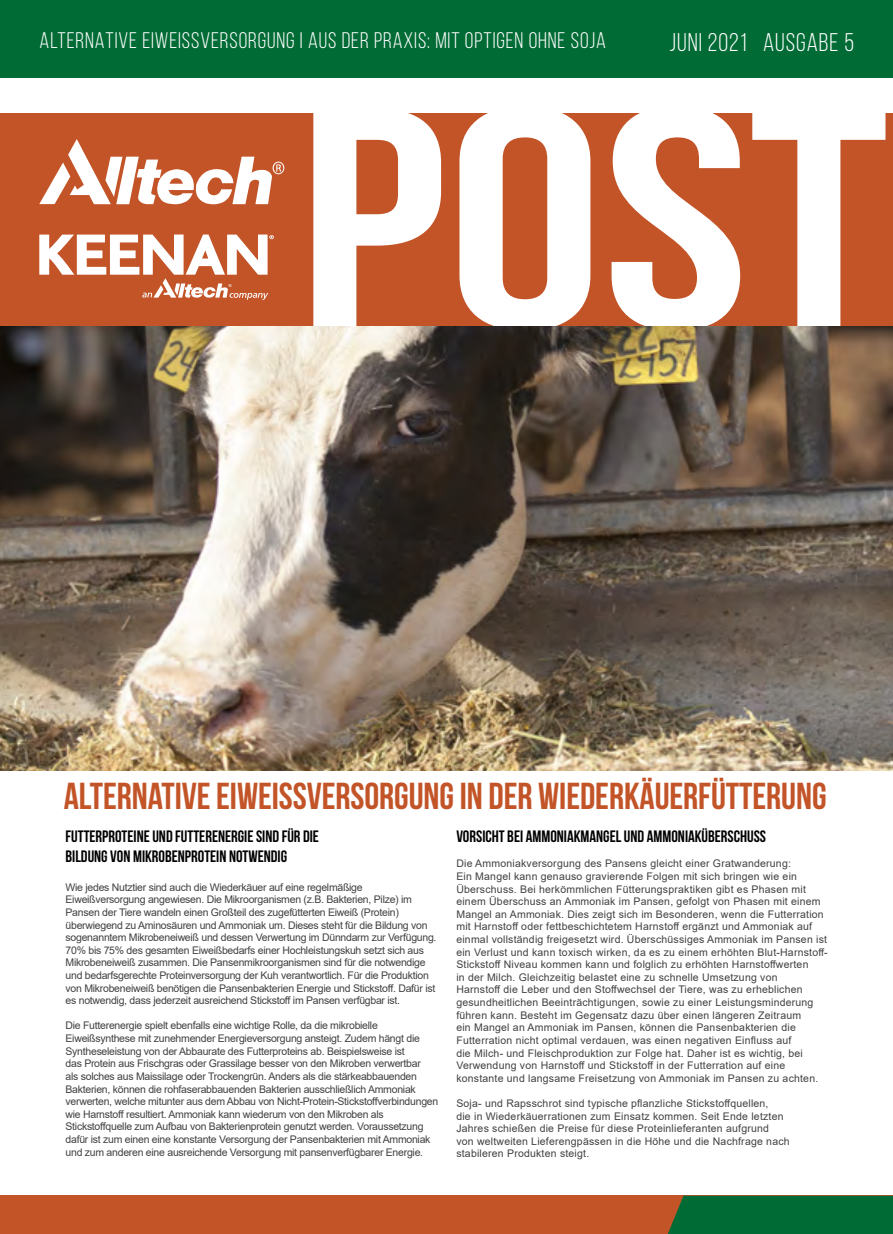
<style>
.page{position:relative;width:893px;height:1234px;background:#fff}
.page>*{position:absolute;margin:0;border:0;box-sizing:border-box;transform-origin:0 0}
.t1{font:700 313.5px "Bebas Neue";color:#fff;scale:1.25 1}
.t2{font:700 37.5px "Bebas Neue";color:#c35428}
.t3{font:25.5px "Bebas Neue";letter-spacing:.04em;color:#fff}
.t4{font:22.5px "Bebas Neue";letter-spacing:.04em;color:#fff}
.t5{font:700 16.5px/19.8px "Bebas Neue";color:#000}
.t6{font:10.5px/12.6px "Arial";letter-spacing:-.025em;color:#414042}
.t7{font:10.5px/12.6px "Arial";letter-spacing:.02em;color:#414042}
</style>
<div class="page">
<div style="left:0;top:1195px;width:893px;height:38px;background:#c35428"></div>
<div style="left:668px;top:1195px;width:225px;height:38px;background:#006b35"></div>
<div style="left:0;top:0;width:893px;height:77px;background:#006b35"></div>
<div style="left:0;top:110px;width:893px;height:218px;background:#c35428"></div>
<div style="left:0;top:99px;width:893px;height:13px;background:#fff"></div>
<svg style="left:39px;top:139px;width:245px;height:66px"></svg>
<svg style="left:39px;top:234px;width:235px;height:66px"></svg>
<img style="left:0;top:327px;width:893px;height:443px">
<h3 class="t4" style="left:40px;top:29px;width:568px">ALTERNATIVE EIWEISSVERSORGUNG I AUS DER PRAXIS: MIT OPTIGEN OHNE SOJA</h3>
<h3 class="t3" style="left:670px;top:28px;width:186px">JUNI 2021 AUSGABE 5</h3>
<h1 class="t1" style="left:298px;top:48px;width:474px">POST</h1>
<h2 class="t2" style="left:64px;top:775px;width:764px">ALTERNATIVE EIWEIßVERSORGUNG IN DER WIEDERKÄUERFÜTTERUNG</h2>
<h3 class="t5" style="left:66px;top:826px;width:255px">FUTTERPROTEINE UND FUTTERENERGIE SIND FÜR DIE<br>BILDUNG VON MIKROBENPROTEIN NOTWENDIG</h3>
<p class="t6" style="left:66px;top:880px;width:372px">Wie jedes Nutztier sind auch die Wiederkäuer auf eine regelmäßige Eiweißversorgung angewiesen. Die Mikroorganismen (z.B. Bakterien, Pilze) im Pansen der Tiere wandeln einen Großteil des zugefütterten Eiweiß (Protein) überwiegend zu Aminosäuren und Ammoniak um. Dieses steht für die Bildung von sogenanntem Mikrobeneiweiß und dessen Verwertung im Dünndarm zur Verfügung.<br>70% bis 75% des gesamten Eiweißbedarfs einer Hochleistungskuh setzt sich aus Mikrobeneiweiß zusammen. Die Pansenmikroorganismen sind für die notwendige und bedarfsgerechte Proteinversorgung der Kuh verantwortlich. Für die Produktion von Mikrobeneiweiß benötigen die Pansenbakterien Energie und Stickstoff. Dafür ist es notwendig, dass jederzeit ausreichend Stickstoff im Pansen verfügbar ist.</p>
<p class="t6" style="left:66px;top:1019px;width:374px">Die Futterenergie spielt ebenfalls eine wichtige Rolle, da die mikrobielle Eiweißsynthese mit zunehmender Energieversorgung ansteigt. Zudem hängt die Syntheseleistung von der Abbaurate des Futterproteins ab. Beispielsweise ist<br>das Protein aus Frischgras oder Grassilage besser von den Mikroben verwertbar<br>als solches aus Maissilage oder Trockengrün. Anders als die stärkeabbauenden Bakterien, können die rohfaserabbauenden Bakterien ausschließlich Ammoniak verwerten, welche mitunter aus dem Abbau von Nicht-Protein-Stickstoffverbindungen wie Harnstoff resultiert. Ammoniak kann wiederum von den Mikroben als Stickstoffquelle zum Aufbau von Bakterienprotein genutzt werden. Voraussetzung dafür ist zum einen eine konstante Versorgung der Pansenbakterien mit Ammoniak und zum anderen eine ausreichende Versorgung mit pansenverfügbarer Energie.</p>
<h3 class="t5" style="left:456px;top:826px;width:311px">VORSICHT BEI AMMONIAKMANGEL UND AMMONIAKÜBERSCHUSS</h3>
<p class="t7" style="left:456px;top:857px;width:373px">Die Ammoniakversorgung des Pansens gleicht einer Gratwanderung:<br>Ein Mangel kann genauso gravierende Folgen mit sich bringen wie ein Überschuss. Bei herkömmlichen Fütterungspraktiken gibt es Phasen mit einem Überschuss an Ammoniak im Pansen, gefolgt von Phasen mit einem Mangel an Ammoniak. Dies zeigt sich im Besonderen, wenn die Futterration mit Harnstoff oder fettbeschichtetem Harnstoff ergänzt und Ammoniak auf einmal vollständig freigesetzt wird. Überschüssiges Ammoniak im Pansen ist ein Verlust und kann toxisch wirken, da es zu einem erhöhten Blut-Harnstoff-Stickstoff Niveau kommen kann und folglich zu erhöhten Harnstoffwerten<br>in der Milch. Gleichzeitig belastet eine zu schnelle Umsetzung von<br>Harnstoff die Leber und den Stoffwechsel der Tiere, was zu erheblichen gesundheitlichen Beeinträchtigungen, sowie zu einer Leistungsminderung führen kann. Besteht im Gegensatz dazu über einen längeren Zeitraum<br>ein Mangel an Ammoniak im Pansen, können die Pansenbakterien die Futterration nicht optimal verdauen, was einen negativen Einfluss auf<br>die Milch- und Fleischproduktion zur Folge hat. Daher ist es wichtig, bei Verwendung von Harnstoff und Stickstoff in der Futterration auf eine konstante und langsame Freisetzung von Ammoniak im Pansen zu achten.</p>
<p class="t7" style="left:456px;top:1096px;width:335px">Soja- und Rapsschrot sind typische pflanzliche Stickstoffquellen,<br>die in Wiederkäuerrationen zum Einsatz kommen. Seit Ende letzten Jahres schießen die Preise für diese Proteinlieferanten aufgrund<br>von weltweiten Lieferengpässen in die Höhe und die Nachfrage nach stabileren Produkten steigt.</p>
</div>
